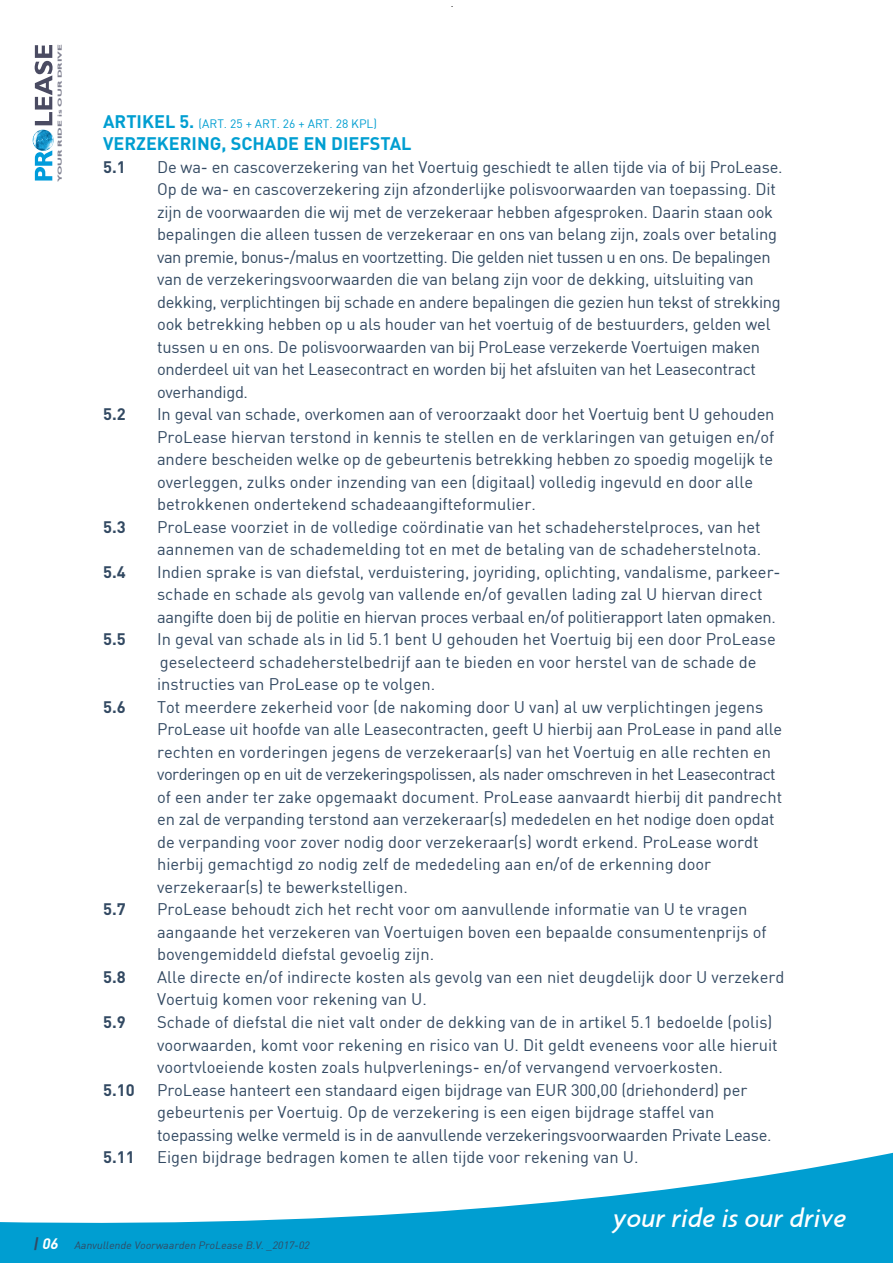
<style>
.page{position:relative;width:893px;height:1263px;background:#fff}
.page>*{position:absolute;margin:0;border:0;box-sizing:border-box;transform-origin:0 0}
.t1{font:italic 500 27.9px "Agenda";color:#fff}
.t2{font:700 18px "DIN";color:#009ed1}
.t3{font:16.5px/22.5px "DIN";color:#324962}
.t4{font:700 16.5px "DIN";color:#324962}
.t5{font:12px "DIN";color:#009ed1}
.t6{font:italic 10.5px "DIN";color:#324962}
.t7{font:700 6px "Gill Sans";color:#808191;scale:1.81 1}
.s1{font-weight:700;font-size:18px}
.s2{font-weight:700;font-size:15px}
.s3{font-weight:700;font-size:15px;color:#fff}
</style>
<div class="page">
<svg style="left:35px;top:150px;width:17px;height:31px"></svg>
<svg style="left:35px;top:45px;width:18px;height:89px"></svg>
<svg style="left:0;top:1152px;width:893px;height:111px;fill:#009ed1"></svg>
<p class="t7" style="left:56px;top:182px;width:78px;rotate:-90deg">YOUR RIDE is OUR DRIVE</p>
<p class="t5" style="left:103px;top:116px;width:275px"><span class="s1">ARTIKEL 5.</span> (ART. 25 + ART. 26 + ART. 28 KPL)</p>
<p class="t2" style="left:103px;top:132px;width:310px">VERZEKERING, SCHADE EN DIEFSTAL</p>
<p class="t4" style="left:103px;top:156px;width:24px">5.1</p>
<p class="t3" style="left:157px;top:155px;width:627px">De wa- en cascoverzekering van het Voertuig geschiedt te allen tijde via of bij ProLease.<br>Op de wa- en cascoverzekering zijn afzonderlijke polisvoorwaarden van toepassing. Dit zijn de voorwaarden die wij met de verzekeraar hebben afgesproken. Daarin staan ook bepalingen die alleen tussen de verzekeraar en ons van belang zijn, zoals over betaling van premie, bonus-/malus en voortzetting. Die gelden niet tussen u en ons. De bepalingen van de verzekeringsvoorwaarden die van belang zijn voor de dekking, uitsluiting van dekking, verplichtingen bij schade en andere bepalingen die gezien hun tekst of strekking ook betrekking hebben op u als houder van het voertuig of de bestuurders, gelden wel tussen u en ons. De polisvoorwaarden van bij ProLease verzekerde Voertuigen maken onderdeel uit van het Leasecontract en worden bij het afsluiten van het Leasecontract overhandigd.</p>
<p class="t4" style="left:103px;top:403px;width:24px">5.2</p>
<p class="t3" style="left:157px;top:403px;width:619px">In geval van schade, overkomen aan of veroorzaakt door het Voertuig bent U gehouden ProLease hiervan terstond in kennis te stellen en de verklaringen van getuigen en/of andere bescheiden welke op de gebeurtenis betrekking hebben zo spoedig mogelijk te overleggen, zulks onder inzending van een (digitaal) volledig ingevuld en door alle betrokkenen ondertekend schadeaangifteformulier.</p>
<p class="t4" style="left:103px;top:516px;width:24px">5.3</p>
<p class="t3" style="left:157px;top:515px;width:606px">ProLease voorziet in de volledige coördinatie van het schadeherstelproces, van het aannemen van de schademelding tot en met de betaling van de schadeherstelnota.</p>
<p class="t4" style="left:103px;top:561px;width:24px">5.4</p>
<p class="t3" style="left:157px;top:560px;width:625px">Indien sprake is van diefstal, verduistering, joyriding, oplichting, vandalisme, parkeer&shy;schade en schade als gevolg van vallende en/of gevallen lading zal U hiervan direct aangifte doen bij de politie en hiervan proces verbaal en/of politierapport laten opmaken.</p>
<p class="t4" style="left:103px;top:629px;width:24px">5.5</p>
<p class="t3" style="left:157px;top:628px;width:620px">In geval van schade als in lid 5.1 bent U gehouden het Voertuig bij een door ProLease geselecteerd schadeherstelbedrijf aan te bieden en voor herstel van de schade de instructies van ProLease op te volgen.</p>
<p class="t4" style="left:103px;top:696px;width:24px">5.6</p>
<p class="t3" style="left:157px;top:695px;width:627px">Tot meerdere zekerheid voor (de nakoming door U van) al uw verplichtingen jegens ProLease uit hoofde van alle Leasecontracten, geeft U hierbij aan ProLease in pand alle rechten en vorderingen jegens de verzekeraar(s) van het Voertuig en alle rechten en vorderingen op en uit de verzekeringspolissen, als nader omschreven in het Leasecontract of een ander ter zake opgemaakt document. ProLease aanvaardt hierbij dit pandrecht en zal de verpanding terstond aan verzekeraar(s) mededelen en het nodige doen opdat de verpanding voor zover nodig door verzekeraar(s) wordt erkend. ProLease wordt hierbij gemachtigd zo nodig zelf de mededeling aan en/of de erkenning door verzekeraar(s) te bewerkstelligen.</p>
<p class="t4" style="left:103px;top:899px;width:24px">5.7</p>
<p class="t3" style="left:157px;top:898px;width:611px">ProLease behoudt zich het recht voor om aanvullende informatie van U te vragen aangaande het verzekeren van Voertuigen boven een bepaalde consumentenprijs of bovengemiddeld diefstal gevoelig zijn.</p>
<p class="t4" style="left:103px;top:966px;width:24px">5.8</p>
<p class="t3" style="left:157px;top:965px;width:629px">Alle directe en/of indirecte kosten als gevolg van een niet deugdelijk door U verzekerd<br>Voertuig komen voor rekening van U.</p>
<p class="t4" style="left:103px;top:1011px;width:24px">5.9</p>
<p class="t3" style="left:157px;top:1010px;width:622px">Schade of diefstal die niet valt onder de dekking van de in artikel 5.1 bedoelde (polis) voorwaarden, komt voor rekening en risico van U. Dit geldt eveneens voor alle hieruit voortvloeiende kosten zoals hulpverlenings- en/of vervangend vervoerkosten.</p>
<p class="t4" style="left:103px;top:1079px;width:33px">5.10</p>
<p class="t3" style="left:157px;top:1078px;width:616px">ProLease hanteert een standaard eigen bijdrage van EUR 300,00 (driehonderd) per gebeurtenis per Voertuig. Op de verzekering is een eigen bijdrage staffel van toepassing welke vermeld is in de aanvullende verzekeringsvoorwaarden Private Lease.</p>
<p class="t4" style="left:103px;top:1146px;width:33px">5.11</p>
<p class="t3" style="left:157px;top:1145px;width:483px">Eigen bijdrage bedragen komen te allen tijde voor rekening van U.</p>
<p class="t6" style="left:33px;top:1238px;width:280px"><span class="s2">|</span><span class="s3">06</span> Aanvullende Voorwaarden ProLease B.V._2017-02</p>
<h1 class="t1" style="left:613px;top:1211px;width:235px">your ride is our drive</h1>
</div>
